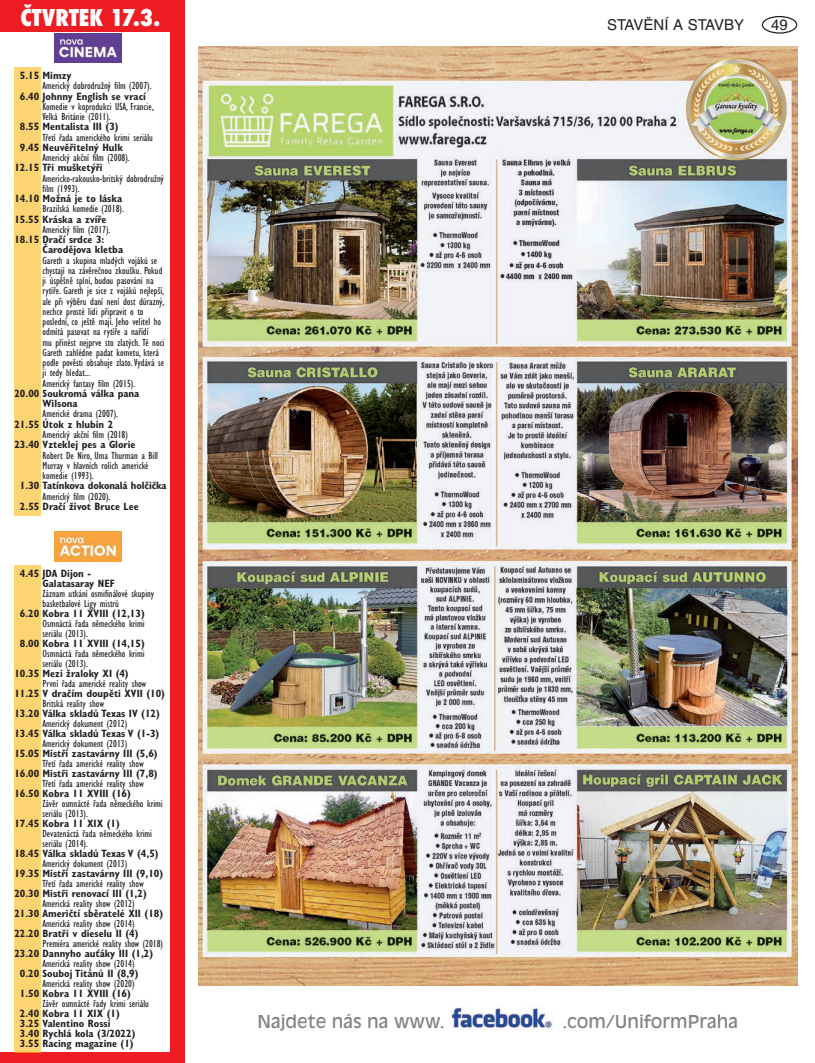
<style>
.page{position:relative;width:815px;height:1063px;background:#fff}
.page>*{position:absolute;margin:0;border:0;box-sizing:border-box;transform-origin:0 0}
.t1{font:800 condensed 22.5px "Futura";color:#fff}
.t2{font:17.5px "Antique Olive CE";color:#808285}
.t3{font:15px "Helvetica CE";color:#231f20}
.t4{font:condensed 10.62px/10.2px "Gill Sans CE";color:#231f20}
.t5{font:700 condensed 10.62px/10px "Gill Sans CE";color:#231f20}
</style>
<div class="page">
<div style="left:762px;top:16px;width:35px;height:18px;border:1px solid #231f20;border-radius:50%"></div>
<img style="left:451px;top:1007px;width:103px;height:23px">
<div style="left:0;top:0;width:184px;height:32px;background:#ee1d23"></div>
<img style="left:54px;top:34px;width:67px;height:29px">
<div style="left:170px;top:0;width:14px;height:1063px;background:#ee1d23"></div>
<div style="left:0;top:1052px;width:170px;height:11px;background:#ee1d23"></div>
<div style="left:14px;top:67px;width:27px;height:449px;background:#fdd472"></div>
<img style="left:54px;top:532px;width:67px;height:29px">
<div style="left:14px;top:565px;width:27px;height:487px;background:#fdd472"></div>
<img style="left:198px;top:46px;width:599px;height:939px">
<h1 class="t1" style="left:20px;top:2px;width:141px">ČTVRTEK 17.3.</h1>
<p class="t5" style="left:20px;top:71px;width:53px">5.15 Mimzy</p>
<p class="t4" style="left:43px;top:81px;width:111px">Americký dobrodružný film (2007).</p>
<p class="t5" style="left:20px;top:91px;width:128px">6.40 Johnny English se vrací</p>
<p class="t4" style="left:43px;top:101px;width:113px">Komedie v koprodukci USA, Francie,<br>Velká Británie (2011).</p>
<p class="t5" style="left:20px;top:122px;width:100px">8.55 Mentalista III (3)</p>
<p class="t4" style="left:43px;top:132px;width:112px">Třetí řada amerického krimi seriálu</p>
<p class="t5" style="left:20px;top:142px;width:104px">9.45 Neuvěřitelný Hulk</p>
<p class="t4" style="left:43px;top:153px;width:89px">Americký akční film (2008).</p>
<p class="t5" style="left:14px;top:163px;width:90px">12.15 Tři mušketýři</p>
<p class="t4" style="left:43px;top:173px;width:123px">Americko-rakousko-britský dobrodružný film (1993).</p>
<p class="t5" style="left:14px;top:194px;width:109px">14.10 Možná je to láska</p>
<p class="t4" style="left:43px;top:204px;width:83px">Brazilská komedie (2018).</p>
<p class="t5" style="left:14px;top:214px;width:94px">15.55 Kráska a zvíře</p>
<p class="t4" style="left:43px;top:224px;width:69px">Americký film (2017).</p>
<p class="t5" style="left:43px;top:235px;width:82px;text-indent:-28px">18.15 Dračí srdce 3:<br>Čarodějova kletba</p>
<p class="t4" style="left:43px;top:255px;width:123px">Gareth a skupina mladých vojáků se chystají na závěrečnou zkoušku. Pokud ji úspěšně splní, budou pasováni na rytíře. Gareth je sice z vojáků nejlepší, ale při výběru daní není dost důrazný, nechce prosté lidi připravit o to poslední, co ještě mají. Jeho velitel ho odmítá pasovat na rytíře a nařídí<br>mu přinést nejprve sto zlatých. Té noci Gareth zahlédne padat kometu, která podle pověsti obsahuje zlato.Vydává se ji tedy hledat...<br>Americký fantasy film (2015).</p>
<p class="t5" style="left:43px;top:388px;width:98px;text-indent:-28px">20.00 Soukromá válka pana<br>Wilsona</p>
<p class="t4" style="left:43px;top:409px;width:77px">Americké drama (2007).</p>
<p class="t5" style="left:14px;top:419px;width:100px">21.55 Útok z hlubin 2</p>
<p class="t4" style="left:43px;top:429px;width:87px">Americký akční film (2018)</p>
<p class="t5" style="left:14px;top:440px;width:123px">23.40 Vzteklej pes a Glorie</p>
<p class="t4" style="left:43px;top:450px;width:117px">Robert De Niro, Uma Thurman a Bill<br>Murray v hlavních rolích americké komedie (1993).</p>
<p class="t5" style="left:20px;top:481px;width:148px">1.30 Tatínkova dokonalá holčička</p>
<p class="t4" style="left:43px;top:491px;width:69px">Americký film (2020).</p>
<p class="t5" style="left:20px;top:501px;width:120px">2.55 Dračí život Bruce Lee</p>
<p class="t5" style="left:43px;top:568px;width:74px;text-indent:-23px">4.45 JDA Dijon -<br>Galatasaray NEF</p>
<p class="t4" style="left:43px;top:588px;width:113px">Záznam utkání osmifinálové skupiny basketbalové Ligy mistrů</p>
<p class="t5" style="left:20px;top:608px;width:126px">6.20 Kobra 11 XVIII (12,13)</p>
<p class="t4" style="left:43px;top:618px;width:104px">Osmnáctá řada německého krimi seriálu (2013).</p>
<p class="t5" style="left:20px;top:638px;width:126px">8.00 Kobra 11 XVIII (14,15)</p>
<p class="t4" style="left:43px;top:648px;width:104px">Osmnáctá řada německého krimi seriálu (2013).</p>
<p class="t5" style="left:14px;top:668px;width:116px">10.35 Mezi žraloky XI (4)</p>
<p class="t4" style="left:43px;top:678px;width:105px">První řada americké reality show</p>
<p class="t5" style="left:14px;top:688px;width:152px">11.25 V dračím doupěti XVII (10)</p>
<p class="t4" style="left:43px;top:698px;width:63px">Britská reality show</p>
<p class="t5" style="left:14px;top:708px;width:147px">13.20 Válka skladů Texas IV (12)</p>
<p class="t4" style="left:43px;top:718px;width:86px">Americký dokument (2012)</p>
<p class="t5" style="left:14px;top:728px;width:147px">13.45 Válka skladů Texas V (1-3)</p>
<p class="t4" style="left:43px;top:738px;width:86px">Americký dokument (2013)</p>
<p class="t5" style="left:14px;top:748px;width:145px">15.05 Mistři zastavárny III (5,6)</p>
<p class="t4" style="left:43px;top:758px;width:103px">Třetí řada americké reality show</p>
<p class="t5" style="left:14px;top:768px;width:145px">16.00 Mistři zastavárny III (7,8)</p>
<p class="t4" style="left:43px;top:778px;width:103px">Třetí řada americké reality show</p>
<p class="t5" style="left:14px;top:788px;width:118px">16.50 Kobra 11 XVIII (16)</p>
<p class="t4" style="left:43px;top:798px;width:122px">Závěr osmnácté řada německého krimi seriálu (2013).</p>
<p class="t5" style="left:14px;top:818px;width:107px">17.45 Kobra 11 XIX (1)</p>
<p class="t4" style="left:43px;top:828px;width:111px">Devatenáctá řada německého krimi seriálu (2014).</p>
<p class="t5" style="left:14px;top:848px;width:146px">18.45 Válka skladů Texas V (4,5)</p>
<p class="t4" style="left:43px;top:858px;width:86px">Americký dokument (2013)</p>
<p class="t5" style="left:14px;top:868px;width:150px">19.35 Mistři zastavárny III (9,10)</p>
<p class="t4" style="left:43px;top:878px;width:103px">Třetí řada americké reality show</p>
<p class="t5" style="left:14px;top:888px;width:134px">20.30 Mistři renovací III (1,2)</p>
<p class="t4" style="left:43px;top:898px;width:94px">Americká reality show (2012)</p>
<p class="t5" style="left:14px;top:908px;width:150px">21.30 Američtí sběratelé XII (18)</p>
<p class="t4" style="left:43px;top:918px;width:94px">Americká reality show (2014)</p>
<p class="t5" style="left:14px;top:928px;width:126px">22.20 Bratři v dieselu II (4)</p>
<p class="t4" style="left:43px;top:938px;width:122px">Premiéra americké reality show (2018)</p>
<p class="t5" style="left:14px;top:948px;width:140px">23.20 Dannyho auťáky III (1,2)</p>
<p class="t4" style="left:43px;top:958px;width:94px">Americká reality show (2014)</p>
<p class="t5" style="left:20px;top:968px;width:120px">0.20 Souboj Titánů II (8,9)</p>
<p class="t4" style="left:43px;top:978px;width:94px">Americká reality show (2020)</p>
<p class="t5" style="left:20px;top:988px;width:112px">1.50 Kobra 11 XVIII (16)</p>
<p class="t4" style="left:43px;top:998px;width:108px">Závěr osmnácté řady krimi seriálu</p>
<p class="t5" style="left:20px;top:1008px;width:117px">2.40 Kobra 11 XIX (1)<br>3.25 Valentino Rossi<br>3.40 Rychlá kola (3/2022)<br>3.55 Racing magazine (1)</p>
<h3 class="t3" style="left:607px;top:16px;width:138px">STAVĚNÍ A STAVBY</h3>
<h3 class="t3" style="left:771px;top:16px;width:18px">49</h3>
<h2 class="t2" style="left:257px;top:1012px;width:189px">Najdete nás na www.</h2>
<h2 class="t2" style="left:562px;top:1012px;width:177px">.com/UniformPraha</h2>
</div>
